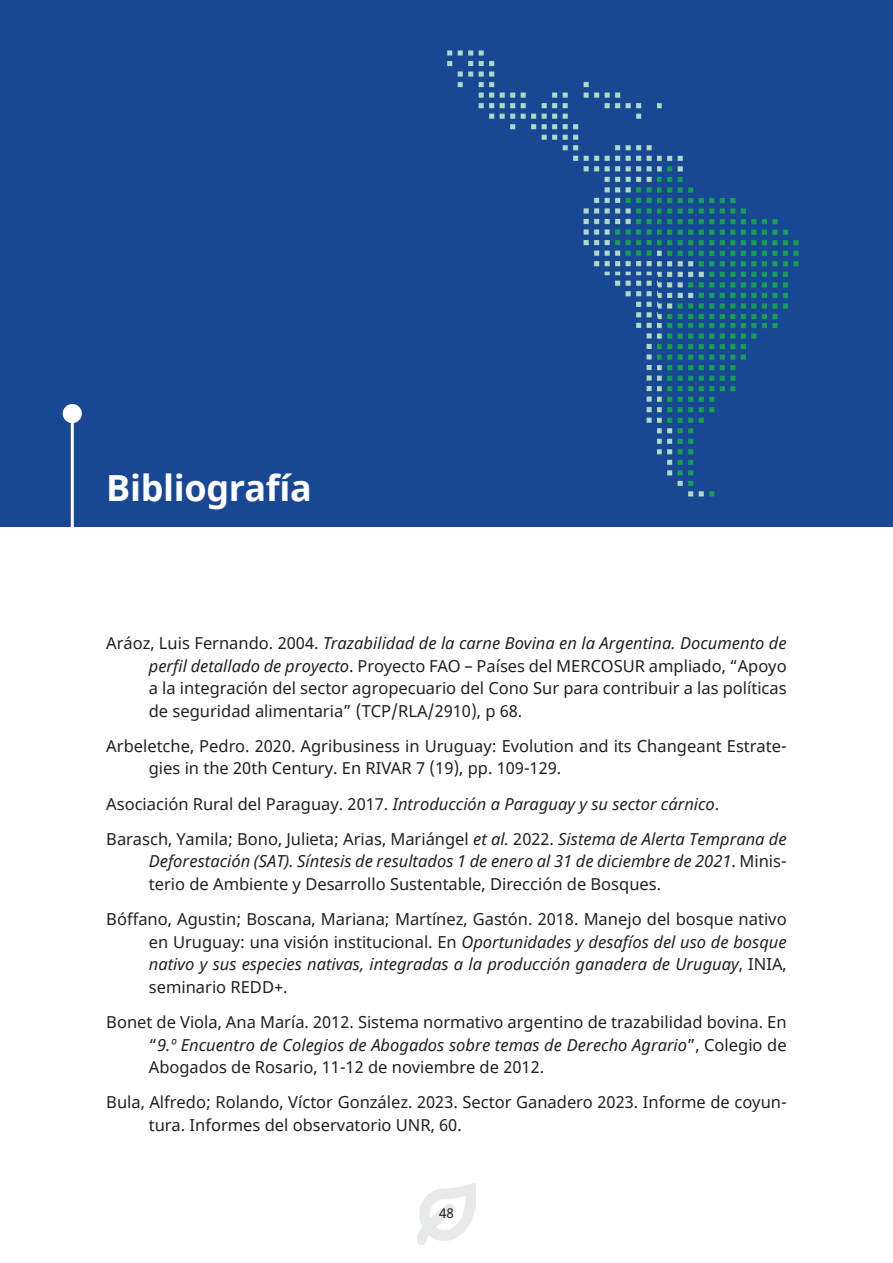
<style>
.page{position:relative;width:893px;height:1263px;background:#fff}
.page>*{position:absolute;margin:0;border:0;box-sizing:border-box;transform-origin:0 0}
.t1{font:700 36px "Noto Sans";letter-spacing:-.01em;color:#fff}
.t2{font:16.5px/22.5px "Noto Sans";color:#231f20;text-align:justify}
.t3{font:italic 16.5px/22.5px "Noto Sans";color:#231f20}
.t4{font:13.5px "Noto Sans";color:#231f20}
.s1{font-style:italic}
.s2{font-style:normal}
</style>
<div class="page">
<img style="left:417px;top:1183px;width:59px;height:61px">
<div style="left:0;top:0;width:893px;height:526px;background:#184794"></div>
<img style="left:447px;top:50px;width:352px;height:447px">
<hr style="left:71px;top:414px;width:3px;height:142px;background:#fff">
<div style="left:63px;top:404px;width:19px;height:19px;background:#fff;border-radius:50%"></div>
<h1 class="t1" style="left:106px;top:462px;width:207px">Bibliografía</h1>
<p class="t2" style="left:149px;top:632px;width:639px;text-indent:-43px">Aráoz, Luis Fernando. 2004. <span class="s1">Trazabilidad de la carne Bovina en la Argentina. Documento de perfil detallado de proyecto</span>. Proyecto FAO – Países del MERCOSUR ampliado, “ A poyo a la integración del sector agropecuario del Cono Sur para contribuir a las políticas de seguridad alimentaria” (TCP/RLA/2910), p 68.</p>
<p class="t2" style="left:149px;top:735px;width:639px;text-indent:-43px">Arbeletche, Pedro. 2020. Agribusiness in Uruguay: Evolution and its Changeant Estrate&shy;gies in the 20th Century. En RIVAR 7 (19), pp. 109-129.</p>
<p class="t2" style="left:106px;top:787px;width:682px;line-height:35.2px">Asociación Rural del Paraguay. 2017. <span class="s1">Introducción a Paraguay y su sector cárnico</span>.<br>Barasch, Yamila; Bono, Julieta; Arias, Mariángel <span class="s1">et al.</span> 2022. <span class="s1">Sistema de Alerta Temprana de</span></p>
<p class="t3" style="left:149px;top:850px;width:639px">Deforestación (SAT). Síntesis de resultados 1 de enero al 31 de diciembre de 2021<span class="s2">. Minis&shy;terio de Ambiente y Desarrollo Sustentable, Dirección de Bosques.</span></p>
<p class="t2" style="left:149px;top:908px;width:639px;text-indent:-43px">Bóffano, Agustin; Boscana, Mariana; Martínez, Gastón. 2018. Manejo del bosque nativo en Uruguay: una visión institucional. En <span class="s1">Oportunidades y desafíos del uso de bosque nativo y sus especies nativas, integradas a la producción ganadera de Uruguay</span>, INIA, seminario REDD+.</p>
<p class="t2" style="left:149px;top:1011px;width:639px;text-indent:-43px">Bonet de Viola, Ana María. 2012. Sistema normativo argentino de trazabilidad bovina. En “<span class="s1">9.º Encuentro de Colegios de Abogados sobre temas de Derecho Agrario</span>”, Colegio de Abogados de Rosario, 11-12 de noviembre de 2012.</p>
<p class="t2" style="left:149px;top:1092px;width:639px;text-indent:-43px">Bula, Alfredo; Rolando, Víctor González. 2023. Sector Ganadero 2023. Informe de coyun&shy;tura. Informes del observatorio UNR, 60.</p>
<p class="t4" style="left:439px;top:1204px;width:16px">48</p>
</div>
